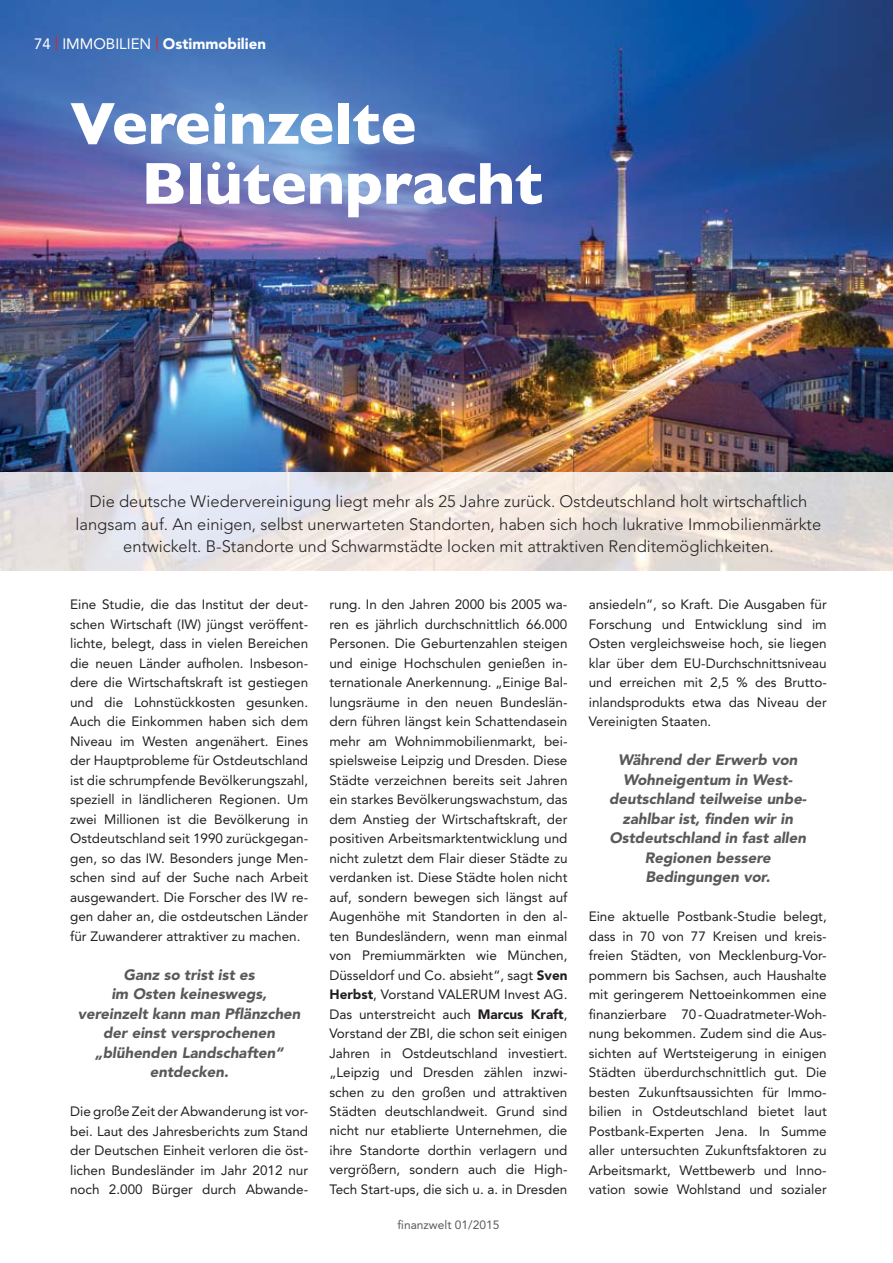
<style>
.page{position:relative;width:893px;height:1263px;background:#fff}
.page>*{position:absolute;margin:0;border:0;box-sizing:border-box;transform-origin:0 0}
.t1{font:700 60px/60px "Gill Sans";color:#fff}
.t2{font:300 16.5px/22.5px "Avenir";color:#231f20;text-align:center}
.t3{font:italic 900 15px/19.5px "Avenir LT Std";color:#58595b;text-align:center}
.t4{font:900 15px "Avenir LT Std";color:#fff}
.t5{font:13.5px/19.5px "Avenir LT Std";color:#231f20;text-align:justify}
.t6{font:12px "Avenir LT Std";color:#58595b}
.s1{font-weight:400}
.s2{font-weight:400;color:#ed1c24}
.s3{font-weight:900}
</style>
<div class="page">
<img style="left:0;top:0;width:893px;height:570px">
<p class="t4" style="left:34px;top:37px;width:233px"><span class="s1">74</span> <span class="s2">|</span> <span class="s1">IMMOBILIEN</span> <span class="s2">|</span> Ostimmobilien</p>
<h1 class="t1" style="left:141px;top:100px;width:403px;text-indent:-71px">Vereinzelte<br>Blütenpracht</h1>
<p class="t2" style="left:76px;top:492px;width:747px">Die deutsche Wiedervereinigung liegt mehr als 25 Jahre zurück. Ostdeutschland holt wirtschaftlich langsam auf. An einigen, selbst unerwarteten Standorten, haben sich hoch lukrative Immobilienmärkte entwickelt. B-Standorte und Schwarmstädte locken mit attraktiven Renditemöglichkeiten.</p>
<p class="t5" style="left:70px;top:596px;width:240px">Eine Studie, die das Institut der deut&shy;schen Wirtschaft (IW) jüngst veröffent&shy;lichte, belegt, dass in vielen Bereichen die neuen Länder aufholen. Insbeson&shy;dere die Wirtschaftskraft ist gestiegen und die Lohnstückkosten gesunken.<br>Auch die Einkommen haben sich dem Niveau im Westen angenähert. Eines der Hauptprobleme für Ostdeutschland ist die schrumpfende Bevölkerungszahl, speziell in ländlicheren Regionen. Um zwei Millionen ist die Bevölkerung in Ostdeutschland seit 1990 zurückgegan&shy;gen, so das IW. Besonders junge Men&shy;schen sind auf der Suche nach Arbeit ausgewandert. Die Forscher des IW re&shy;gen daher an, die ostdeutschen Länder für Zuwanderer attraktiver zu machen.</p>
<p class="t3" style="left:78px;top:966px;width:224px">Ganz so trist ist es<br>im Osten keineswegs, vereinzelt kann man Pflänzchen der einst versprochenen „blühenden Landschaften“ entdecken.</p>
<p class="t5" style="left:70px;top:1103px;width:240px">Die große Zeit der Abwanderung ist vor&shy;bei. Laut des Jahresberichts zum Stand der Deutschen Einheit verloren die öst&shy;lichen Bundesländer im Jahr 2012 nur noch 2.000 Bürger durch Abwande-</p>
<p class="t5" style="left:329px;top:596px;width:240px">rung. In den Jahren 2000 bis 2005 wa&shy;ren es jährlich durchschnittlich 66.000<br>Personen. Die Geburtenzahlen steigen und einige Hochschulen genießen in&shy;ternationale Anerkennung. „Einige Bal&shy;lungsräume in den neuen Bundeslän&shy;dern führen längst kein Schattendasein mehr am Wohnimmobilienmarkt, bei&shy;spielsweise Leipzig und Dresden. Diese Städte verzeichnen bereits seit Jahren ein starkes Bevölkerungswachstum, das dem Anstieg der Wirtschaftskraft, der positiven Arbeitsmarktentwicklung und nicht zuletzt dem Flair dieser Städte zu verdanken ist. Diese Städte holen nicht auf, sondern bewegen sich längst auf Augenhöhe mit Standorten in den al&shy;ten Bundesländern, wenn man einmal von Premiummärkten wie München, Düsseldorf und Co. absieht“, sagt <span class="s3">Sven Herbst</span>, Vorstand VALERUM Invest AG.<br>Das unterstreicht auch <span class="s3">Marcus Kraft</span>, Vorstand der ZBI, die schon seit einigen Jahren in Ostdeutschland investiert. „Leipzig und Dresden zählen inzwi&shy;schen zu den großen und attraktiven Städten deutschlandweit. Grund sind nicht nur etablierte Unternehmen, die ihre Standorte dorthin verlagern und vergrößern, sondern auch die High-Tech Start-ups, die sich u. a. in Dresden</p>
<p class="t5" style="left:589px;top:596px;width:240px">ansiedeln“, so Kraft. Die Ausgaben für Forschung und Entwicklung sind im Osten vergleichsweise hoch, sie liegen klar über dem EU-Durchschnittsniveau und erreichen mit 2,5 % des Brutto&shy;inlandsprodukts etwa das Niveau der Vereinigten Staaten.</p>
<p class="t3" style="left:609px;top:752px;width:199px">Während der Erwerb von<br>Wohneigentum in West&shy;deutschland teilweise unbe&shy;zahlbar ist, finden wir in<br>Ostdeutschland in fast allen<br>Regionen bessere<br>Bedingungen vor.</p>
<p class="t5" style="left:589px;top:908px;width:240px">Eine aktuelle Postbank-Studie belegt, dass in 70 von 77 Kreisen und kreis&shy;freien Städten, von Mecklenburg-Vor&shy;pommern bis Sachsen, auch Haushalte mit geringerem Nettoeinkommen eine finanzierbare 70 - Quadratmeter-Woh&shy;nung bekommen. Zudem sind die Aus&shy;sichten auf Wertsteigerung in einigen Städten überdurchschnittlich gut. Die besten Zukunftsaussichten für Immo&shy;bilien in Ostdeutschland bietet laut Postbank-Experten Jena. In Summe aller untersuchten Zukunftsfaktoren zu Arbeitsmarkt, Wettbewerb und Inno&shy;vation sowie Wohlstand und sozialer</p>
<p class="t6" style="left:398px;top:1220px;width:103px">finanzwelt 01/2015</p>
</div>
